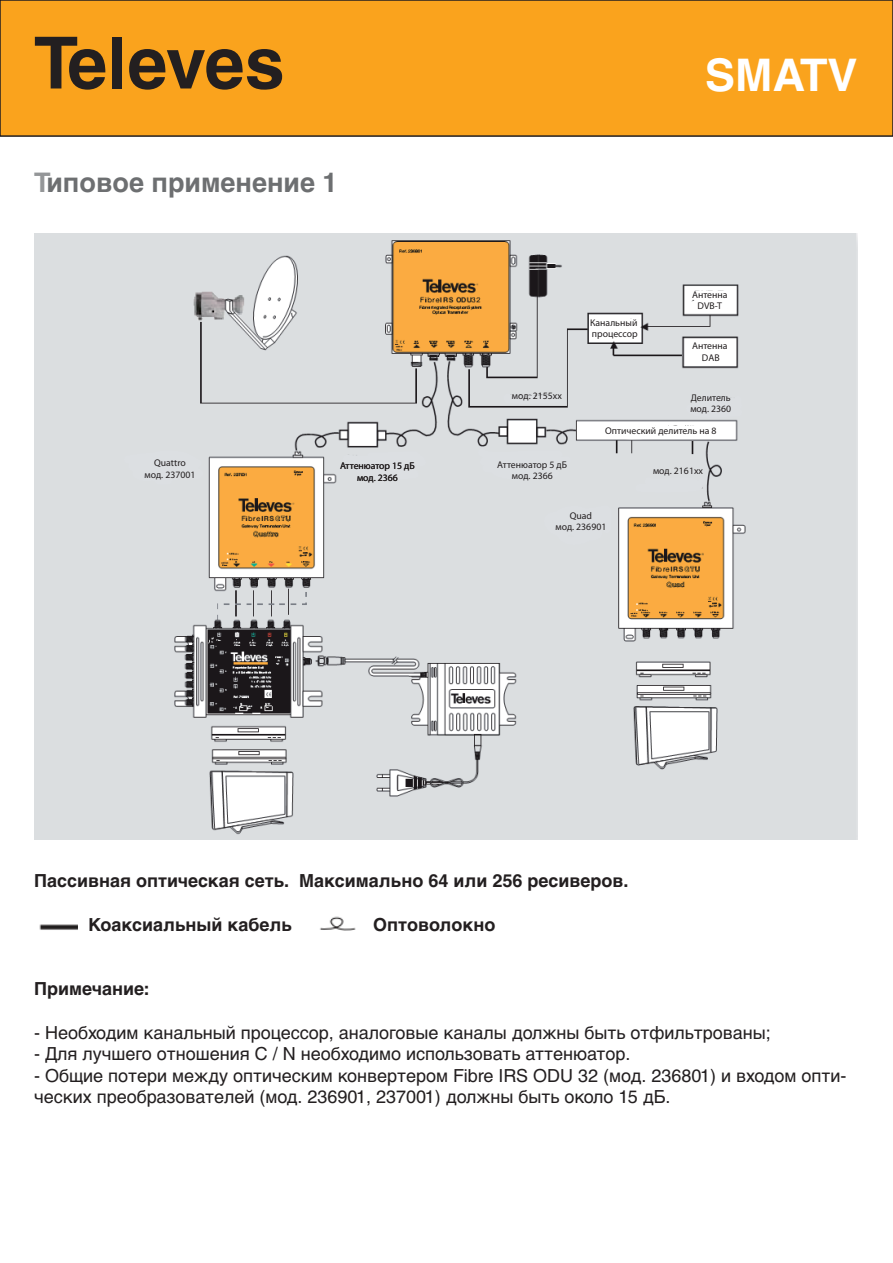
<style>
.page{position:relative;width:893px;height:1263px;background:#fff}
.page>*{position:absolute;margin:0;border:0;box-sizing:border-box;transform-origin:0 0}
.t1{font:700 72px "Helvetica Cyr";letter-spacing:-.01em;color:#231f20}
.t2{font:700 45px "Helvetica Cyr";color:#fff}
.t3{font:700 27px "Helvetica Cyr";color:#6d6f71}
.t4{font:18px/21.6px "Helvetica Cyr Upright";color:#231f20}
.t5{font:700 18px "Helvetica Cyr";color:#231f20}
.t6{font:9.75px/11.7px "Myriad Pro";color:#231f20;text-align:center}
.s1{color:#949698}
</style>
<div class="page">
<div style="left:0;top:0;width:893px;height:137px;background:#faa31d;border:2px solid #231f20"></div>
<img style="left:34px;top:234px;width:823px;height:605px">
<div style="left:123px;top:450px;width:83px;height:35px;background:#dcdfe2"></div>
<div style="left:543px;top:504px;width:70px;height:43px;background:#dcdfe2"></div>
<div style="left:341px;top:451px;width:85px;height:30px;background:#dcdfe2"></div>
<div style="left:475px;top:446px;width:98px;height:34px;background:#dcdfe2"></div>
<svg style="left:684px;top:393px;width:60px;height:25px"></svg>
<svg style="left:601px;top:424px;width:108px;height:18px"></svg>
<svg style="left:590px;top:315px;width:52px;height:26px"></svg>
<svg style="left:688px;top:341px;width:45px;height:24px"></svg>
<svg style="left:687px;top:290px;width:42px;height:22px"></svg>
<svg style="left:501px;top:392px;width:62px;height:13px"></svg>
<svg style="left:634px;top:476px;width:73px;height:17px"></svg>
<img style="left:320px;top:916px;width:36px;height:15px">
<img style="left:39px;top:924px;width:38px;height:6px">
<h1 class="t1" style="left:34px;top:22px;width:252px">Televes</h1>
<h3 class="t3" style="left:34px;top:167px;width:305px"><span class="s1">Т</span>иповое применение 1</h3>
<h2 class="t2" style="left:705px;top:50px;width:154px">SMATV</h2>
<p class="t6" style="left:145px;top:457px;width:52px">Quattro мод. 237001</p>
<p class="t6" style="left:512px;top:390px;width:52px">мод. 2155хх</p>
<p class="t6" style="left:340px;top:460px;width:76px">Аттенюатор 15 дБ мод. 2366</p>
<p class="t6" style="left:497px;top:458px;width:71px">Аттенюатор 5 дБ мод. 2366</p>
<p class="t6" style="left:590px;top:316px;width:49px;text-align:left">Канальный процессор</p>
<p class="t6" style="left:692px;top:288px;width:37px">Антенна<br>DVB-T</p>
<p class="t6" style="left:692px;top:340px;width:37px">Антенна<br>DAB</p>
<p class="t6" style="left:690px;top:391px;width:42px;text-align:left">Делитель мод. 2360</p>
<p class="t6" style="left:605px;top:425px;width:113px">Оптический делитель на 8</p>
<p class="t6" style="left:653px;top:464px;width:52px">мод. 2161хх</p>
<p class="t6" style="left:555px;top:509px;width:52px">Quad<br>мод. 236901</p>
<p class="t5" style="left:34px;top:871px;width:596px">Пассивная оптическая сеть. Максимально 64 или 256 ресиверов.</p>
<p class="t5" style="left:88px;top:914px;width:205px">Коаксиальный кабель</p>
<p class="t5" style="left:373px;top:914px;width:124px">Оптоволокно</p>
<p class="t5" style="left:34px;top:979px;width:117px">Примечание:</p>
<p class="t4" style="left:34px;top:1021px;width:738px">- Необходим канальный процессор, аналоговые каналы должны быть отфильтрованы;</p>
<p class="t4" style="left:34px;top:1043px;width:598px">- Для лучшего отношения C / N необходимо использовать аттенюатор.</p>
<p class="t4" style="left:34px;top:1065px;width:814px">- Общие потери между оптическим конвертером Fibre IRS ODU 32 (мод. 236801) и входом опти&shy;ческих преобразователей (мод. 236901, 237001) должны быть около 15 дБ.</p>
</div>
